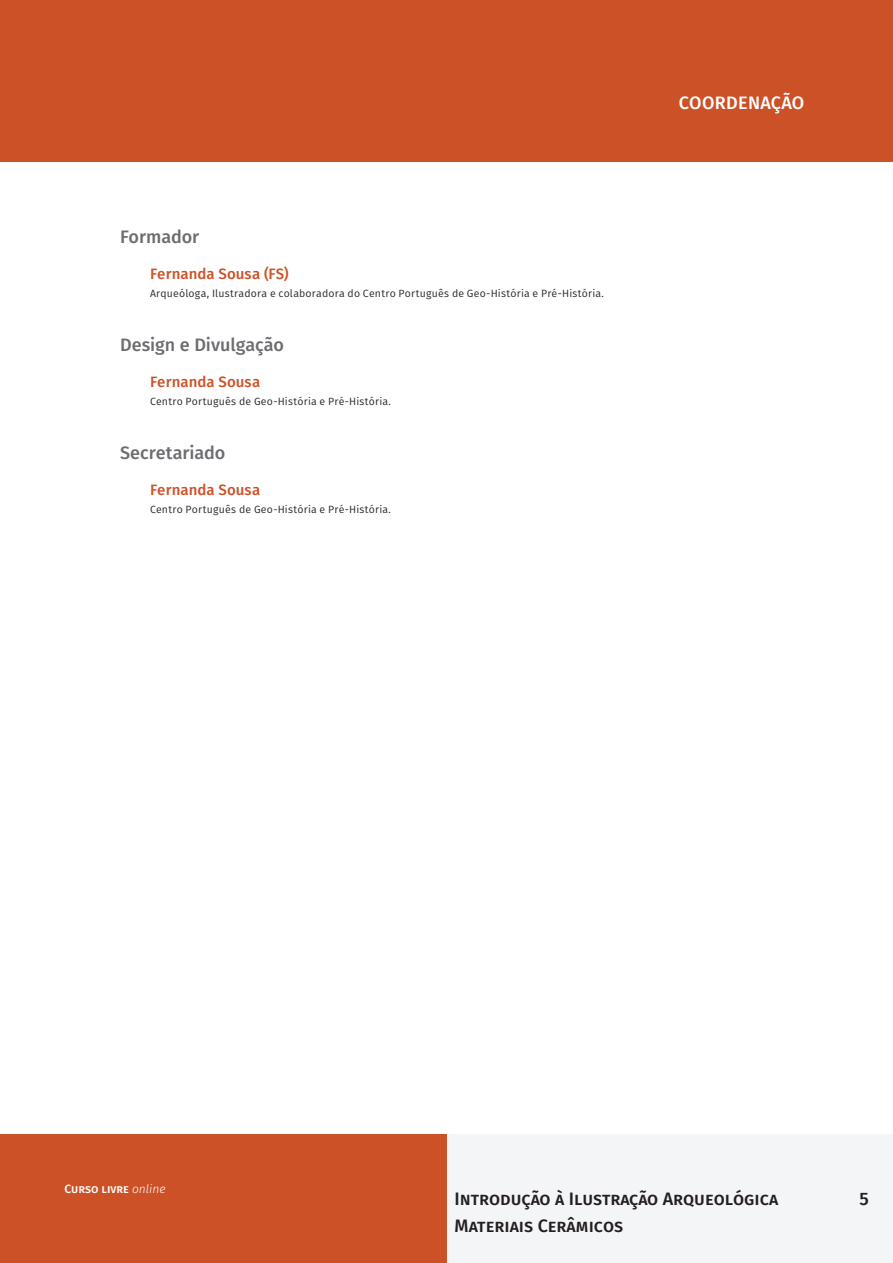
<style>
.page{position:relative;width:893px;height:1263px;background:#fff}
.page>*{position:absolute;margin:0;border:0;box-sizing:border-box;transform-origin:0 0}
.t1{font:500 18px/27px "Fira Sans";color:#231f20}
.Pull_Text_cor{font:500 18px "Fira Sans";letter-spacing:-.005em;color:#6c6d70}
.Section_Header_-_Align_Right{font:500 18px "Fira Sans";letter-spacing:.02em;color:#fff}
.texto_nome{font:500 15px "Fira Sans";color:#cd5127}
.t2{font:500 12px "Fira Sans";color:#fff}
.texto_organiza{font:10.5px "Fira Sans";letter-spacing:.02em;color:#292a2a}
.s1{font-weight:300;font-style:italic}
</style>
<div class="page">
<div style="left:0;top:0;width:893px;height:162px;background:#cd5127"></div>
<div style="left:446px;top:1134px;width:447px;height:129px;background:#f4f5f6"></div>
<div style="left:0;top:1134px;width:446px;height:129px;background:#cd5127"></div>
<p class="Pull_Text_cor" style="left:120px;top:224px;width:81px">Formador</p>
<p class="texto_nome" style="left:150px;top:263px;width:140px">Fernanda Sousa (FS)</p>
<p class="texto_organiza" style="left:150px;top:286px;width:455px">Arqueóloga, Ilustradora e colaboradora do Centro Português de Geo-História e Pré-História.</p>
<p class="Pull_Text_cor" style="left:120px;top:332px;width:166px">Design e Divulgação</p>
<p class="texto_nome" style="left:150px;top:371px;width:112px">Fernanda Sousa</p>
<p class="texto_organiza" style="left:150px;top:394px;width:242px">Centro Português de Geo-História e Pré-História.</p>
<p class="Pull_Text_cor" style="left:120px;top:440px;width:107px">Secretariado</p>
<p class="texto_nome" style="left:150px;top:479px;width:112px">Fernanda Sousa</p>
<p class="texto_organiza" style="left:150px;top:502px;width:242px">Centro Português de Geo-História e Pré-História.</p>
<p class="Section_Header_-_Align_Right" style="left:679px;top:90px;width:127px">COORDENAÇÃO</p>
<p class="t2" style="left:64px;top:1180px;width:103px">Curso livre <span class="s1">online</span></p>
<h1 class="t1" style="left:454px;top:1185px;width:325px">Introdução à Ilustração Arqueológica<br>Materiais Cerâmicos</h1>
<h1 class="t1" style="left:859px;top:1185px;width:11px">5</h1>
</div>
